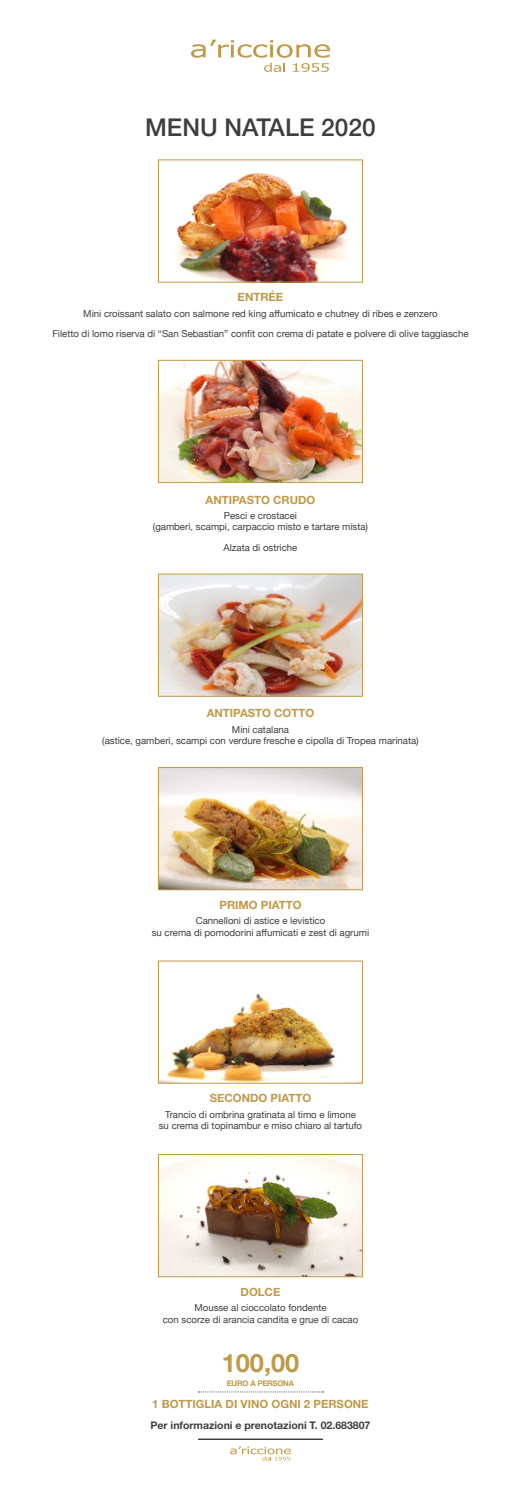
<style>
.page{position:relative;width:521px;height:1489px;background:#fff}
.page>*{position:absolute;margin:0;border:0;box-sizing:border-box;transform-origin:0 0}
.t1{font:700 25.38px "Helvetica Neue";color:#bf9a4a}
.t2{font:500 24.5px "Helvetica Neue";color:#3e3e3f}
.t3{font:700 11.38px "Helvetica Neue";color:#bf9a4a}
.t4{font:700 10.5px "Helvetica Neue";color:#3e3e3f}
.t5{font:9.62px "Helvetica Neue";color:#3e3e3f}
.t6{font:700 7.79px "Helvetica Neue";letter-spacing:-.03em;color:#bf9a4a}
</style>
<div class="page">
<svg style="left:191px;top:40px;width:139px;height:32px"></svg>
<svg style="left:198px;top:1438px;width:125px;height:1px"></svg>
<svg style="left:230px;top:1446px;width:61px;height:14px"></svg>
<img style="left:173px;top:173px;width:176px;height:107px">
<div style="left:158px;top:160px;width:205px;height:122px;border:1px solid #bf9a4a"></div>
<img style="left:160px;top:362px;width:201px;height:119px">
<div style="left:158px;top:360px;width:205px;height:123px;border:1px solid #bf9a4a"></div>
<img style="left:160px;top:576px;width:201px;height:118px">
<div style="left:158px;top:574px;width:205px;height:122px;border:1px solid #bf9a4a"></div>
<img style="left:160px;top:769px;width:201px;height:119px">
<div style="left:158px;top:767px;width:205px;height:123px;border:1px solid #bf9a4a"></div>
<img style="left:160px;top:993px;width:201px;height:88px">
<div style="left:158px;top:960px;width:205px;height:123px;border:1px solid #bf9a4a"></div>
<img style="left:160px;top:1156px;width:201px;height:118px">
<div style="left:158px;top:1154px;width:205px;height:122px;border:1px solid #bf9a4a"></div>
<svg style="left:198px;top:1391px;width:126px;height:1px"></svg>
<p class="t2" style="left:145px;top:112px;width:232px">MENU NATALE 2020</p>
<p class="t3" style="left:238px;top:290px;width:47px">ENTRÉE</p>
<p class="t5" style="left:83px;top:306px;width:356px">Mini croissant salato con salmone red king affumicato e chutney di ribes e zenzero</p>
<p class="t5" style="left:52px;top:326px;width:418px">Filetto di lomo riserva di “San Sebastian” confit con crema di patate e polvere di olive taggiasche</p>
<p class="t3" style="left:206px;top:492px;width:111px">ANTIPASTO CRUDO</p>
<p class="t5" style="left:224px;top:508px;width:75px">Pesci e crostacei</p>
<p class="t5" style="left:153px;top:520px;width:217px">(gamberi, scampi, carpaccio misto e tartare mista)</p>
<p class="t5" style="left:223px;top:540px;width:75px">Alzata di ostriche</p>
<p class="t3" style="left:207px;top:706px;width:109px">ANTIPASTO COTTO</p>
<p class="t5" style="left:232px;top:722px;width:59px">Mini catalana</p>
<p class="t5" style="left:102px;top:733px;width:318px">(astice, gamberi, scampi con verdure fresche e cipolla di Tropea marinata)</p>
<p class="t3" style="left:219px;top:897px;width:84px">PRIMO PIATTO</p>
<p class="t5" style="left:196px;top:913px;width:131px">Cannelloni di astice e levistico</p>
<p class="t5" style="left:152px;top:925px;width:219px">su crema di pomodorini affumicati e zest di agrumi</p>
<p class="t3" style="left:210px;top:1091px;width:103px">SECONDO PIATTO</p>
<p class="t5" style="left:165px;top:1107px;width:192px">Trancio di ombrina gratinata al timo e limone</p>
<p class="t5" style="left:159px;top:1118px;width:205px">su crema di topinambur e miso chiaro al tartufo</p>
<p class="t3" style="left:241px;top:1284px;width:41px">DOLCE</p>
<p class="t5" style="left:194px;top:1300px;width:134px">Mousse al cioccolato fondente</p>
<p class="t5" style="left:163px;top:1312px;width:197px">con scorze di arancia candita e grue di cacao</p>
<p class="t1" style="left:222px;top:1347px;width:79px">100,00</p>
<p class="t6" style="left:227px;top:1377px;width:69px">EURO A PERSONA</p>
<p class="t3" style="left:152px;top:1396px;width:218px">1 BOTTIGLIA DI VINO OGNI 2 PERSONE</p>
<p class="t4" style="left:151px;top:1418px;width:221px">Per informazioni e prenotazioni T. 02.683807</p>
</div>
